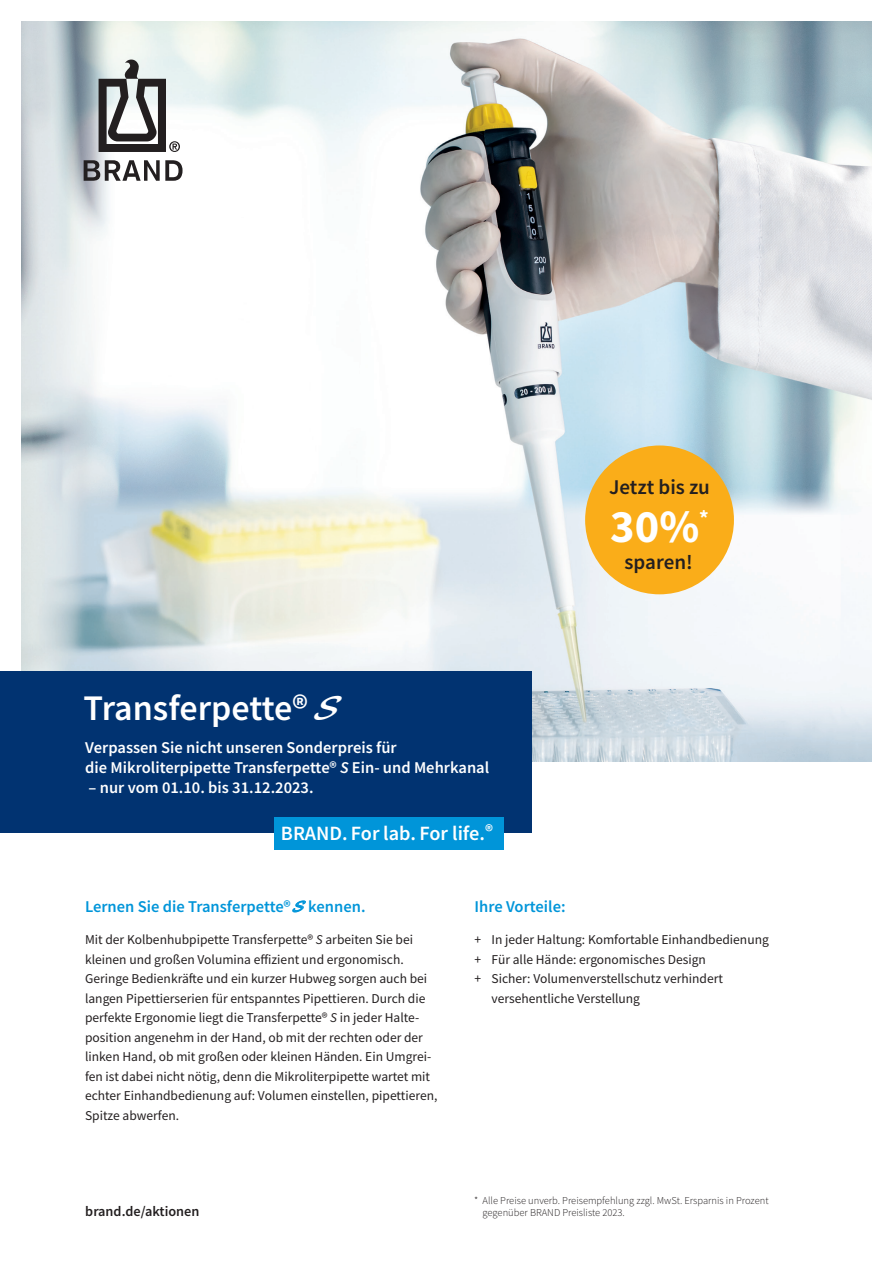
<style>
.page{position:relative;width:893px;height:1263px;background:#fff}
.page>*{position:absolute;margin:0;border:0;box-sizing:border-box;transform-origin:0 0}
.t1{font:700 46.5px "Source Sans Pro";color:#fff}
.t2{font:600 36px "Source Sans Pro";letter-spacing:-.005em;color:#fff}
.t3{font:600 21px "Source Sans Pro";color:#231f20}
.t4{font:600 20.25px "Source Sans Pro";color:#fff}
.t5{font:600 16.5px/19.8px "Source Sans Pro";color:#fff}
.t6{font:600 16.5px "Source Sans Pro";color:#0095d9}
.t7{font:600 14.25px "Source Sans Pro";color:#231f20}
.t8{font:13.5px/19.5px "Source Sans Pro";color:#231f20}
.t9{font:300 10.5px/12.6px "Source Sans Pro";color:#231f20}
.s1{font-family:"Blacklight D";font-weight:400;font-style:italic}
.s2{font-style:italic}
.s3{font-size:18px}
</style>
<div class="page">
<img style="left:21px;top:21px;width:851px;height:740px">
<svg style="left:84px;top:160px;width:99px;height:21px"></svg>
<svg style="left:99px;top:60px;width:81px;height:92px"></svg>
<div style="left:0;top:672px;width:531px;height:161px;background:#013371"></div>
<div style="left:274px;top:817px;width:229px;height:32px;background:#0095d9"></div>
<div style="left:585px;top:445px;width:149px;height:149px;background:#faad19;border-radius:50%"></div>
<h2 class="t2" style="left:84px;top:684px;width:264px">Transferpette® <span class="s1">S</span></h2>
<p class="t5" style="left:85px;top:737px;width:405px">Verpassen Sie nicht unseren Sonderpreis für<br>die Mikroliterpipette Transferpette® <span class="s2">S</span> Ein- und Mehrkanal</p>
<p class="t5" style="left:89px;top:777px;width:227px">– nur vom 01.10. bis 31.12.2023.</p>
<h3 class="t4" style="left:281px;top:820px;width:214px">BRAND. For lab. For life.<span class="s3">®</span></h3>
<h3 class="t3" style="left:609px;top:473px;width:102px">Jetzt bis zu</h3>
<h1 class="t1" style="left:610px;top:495px;width:100px">30%<sup>*</sup></h1>
<h3 class="t3" style="left:625px;top:548px;width:70px">sparen!</h3>
<p class="t6" style="left:85px;top:896px;width:282px">Lernen Sie die Transferpette®<span class="s1">S</span> kennen.</p>
<p class="t8" style="left:85px;top:930px;width:354px">Mit der Kolbenhubpipette Transferpette® <span class="s2">S</span> arbeiten Sie bei kleinen und großen Volumina effizient und ergonomisch.<br>Geringe Bedienkräfte und ein kurzer Hubweg sorgen auch bei langen Pipettierserien für entspanntes Pipettieren. Durch die perfekte Ergonomie liegt die Transferpette® <span class="s2">S</span> in jeder Halte&shy;position angenehm in der Hand, ob mit der rechten oder der linken Hand, ob mit großen oder kleinen Händen. Ein Umgrei&shy;fen ist dabei nicht nötig, denn die Mikroliterpipette wartet mit echter Einhandbedienung auf: Volumen einstellen, pipettieren, Spitze abwerfen.</p>
<p class="t6" style="left:475px;top:895px;width:93px">Ihre Vorteile:</p>
<p class="t8" style="left:475px;top:930px;width:296px">+ In jeder Haltung: Komfortable Einhandbedienung</p>
<p class="t8" style="left:475px;top:949px;width:233px">+ Für alle Hände: ergonomisches Design</p>
<p class="t8" style="left:475px;top:969px;width:250px">+ Sicher: Volumenverstellschutz verhindert</p>
<p class="t8" style="left:492px;top:988px;width:150px">versehentliche Verstellung</p>
<p class="t7" style="left:85px;top:1201px;width:116px">brand.de/aktionen</p>
<p class="t9" style="left:483px;top:1194px;width:288px;text-indent:-9px">* Alle Preise unverb. Preisempfehlung zzgl. MwSt. Ersparnis in Prozent gegenüber BRAND Preisliste 2023.</p>
</div>
